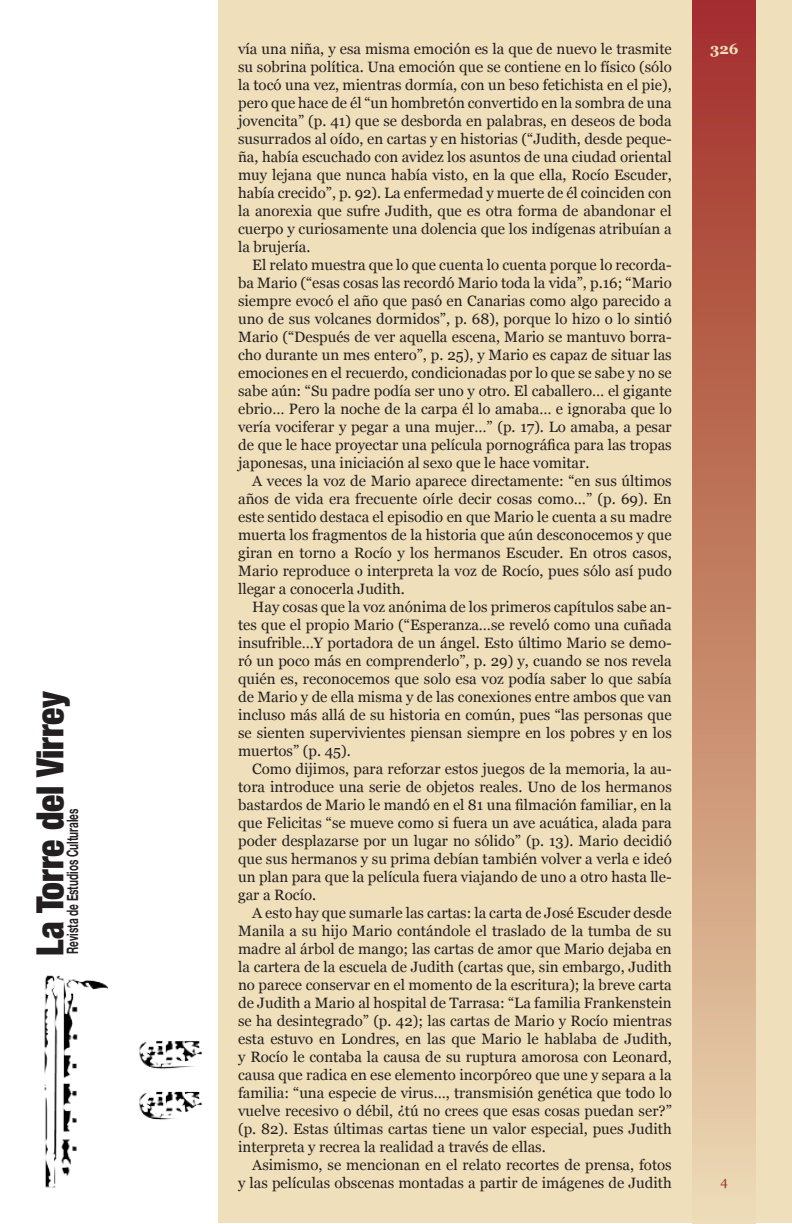
<style>
.page{position:relative;width:792px;height:1224px;background:#fff}
.page>*{position:absolute;margin:0;border:0;box-sizing:border-box;transform-origin:0 0}
.t1{font:900 condensed 37.5px "Helvetica Neue";color:#231f20;scale:.95 1}
.t2{font:700 15.8px "Helvetica Neue";color:#231f20;scale:.63 1}
.Normal__Web{font:15px/18px "Georgia";color:#231f20;text-align:justify}
.t3{font:700 15px "Georgia";color:#efdfbb}
</style>
<div class="page">
<div style="left:218px;top:0;width:574px;height:1224px;background:#efdfbb"></div>
<div style="left:693px;top:0;width:63px;height:1224px;background:linear-gradient(to bottom,#a02d24,#ead9ae)"></div>
<img style="left:44px;top:975px;width:159px;height:213px">
<h1 class="t1" style="left:27px;top:956px;width:280px;rotate:-90deg">La Torre del Virrey</h1>
<p class="t2" style="left:63px;top:954px;width:232px;rotate:-90deg">Revista de Estudios Culturales</p>
<p class="Normal__Web" style="left:238px;top:40px;width:435px">vía una niña, y esa misma emoción es la que de nuevo le trasmite su sobrina política. Una emoción que se contiene en lo físico (sólo la tocó una vez, mientras dormía, con un beso fetichista en el pie), pero que hace de él “un hombretón convertido en la sombra de una jovencita” (p. 41) que se desborda en palabras, en deseos de boda susurrados al oído, en cartas y en historias (“Judith, desde peque&shy;ña, había escuchado con avidez los asuntos de una ciudad oriental muy lejana que nunca había visto, en la que ella, Rocío Escuder, había crecido”, p. 92). La enfermedad y muerte de él coinciden con la anorexia que sufre Judith, que es otra forma de abandonar el cuerpo y curiosamente una dolencia que los indígenas atribuían a la brujería.</p>
<p class="Normal__Web" style="left:238px;top:256px;width:435px;text-indent:14px">El relato muestra que lo que cuenta lo cuenta porque lo recorda&shy;ba Mario (“esas cosas las recordó Mario toda la vida”, p.16; “Mario siempre evocó el año que pasó en Canarias como algo parecido a uno de sus volcanes dormidos”, p. 68), porque lo hizo o lo sintió Mario (“Después de ver aquella escena, Mario se mantuvo borra&shy;cho durante un mes entero”, p. 25), y Mario es capaz de situar las emociones en el recuerdo, condicionadas por lo que se sabe y no se sabe aún: “Su padre podía ser uno y otro. El caballero… el gigante ebrio… Pero la noche de la carpa él lo amaba… e ignoraba que lo vería vociferar y pegar a una mujer…” (p. 17). Lo amaba, a pesar de que le hace proyectar una película pornográfica para las tropas japonesas, una iniciación al sexo que le hace vomitar.</p>
<p class="Normal__Web" style="left:238px;top:472px;width:435px;text-indent:14px">A veces la voz de Mario aparece directamente: “en sus últimos años de vida era frecuente oírle decir cosas como…” (p. 69). En este sentido destaca el episodio en que Mario le cuenta a su madre muerta los fragmentos de la historia que aún desconocemos y que giran en torno a Rocío y los hermanos Escuder. En otros casos, Mario reproduce o interpreta la voz de Rocío, pues sólo así pudo llegar a conocerla Judith.</p>
<p class="Normal__Web" style="left:238px;top:598px;width:435px;text-indent:14px">Hay cosas que la voz anónima de los primeros capítulos sabe an&shy;tes que el propio Mario (“Esperanza…se reveló como una cuñada insufrible…Y portadora de un ángel. Esto último Mario se demo&shy;ró un poco más en comprenderlo”, p. 29) y, cuando se nos revela quién es, reconocemos que solo esa voz podía saber lo que sabía de Mario y de ella misma y de las conexiones entre ambos que van incluso más allá de su historia en común, pues “las personas que se sienten supervivientes piensan siempre en los pobres y en los muertos” (p. 45).</p>
<p class="Normal__Web" style="left:238px;top:760px;width:435px;text-indent:14px">Como dijimos, para reforzar estos juegos de la memoria, la au&shy;tora introduce una serie de objetos reales. Uno de los hermanos bastardos de Mario le mandó en el 81 una filmación familiar, en la que Felicitas “se mueve como si fuera un ave acuática, alada para poder desplazarse por un lugar no sólido” (p. 13). Mario decidió que sus hermanos y su prima debían también volver a verla e ideó un plan para que la película fuera viajando de uno a otro hasta lle&shy;gar a Rocío.</p>
<p class="Normal__Web" style="left:238px;top:904px;width:435px;text-indent:14px">A esto hay que sumarle las cartas: la carta de José Escuder desde Manila a su hijo Mario contándole el traslado de la tumba de su madre al árbol de mango; las cartas de amor que Mario dejaba en la cartera de la escuela de Judith (cartas que, sin embargo, Judith no parece conservar en el momento de la escritura); la breve carta de Judith a Mario al hospital de Tarrasa: “La familia Frankenstein se ha desintegrado” (p. 42); las cartas de Mario y Rocío mientras esta estuvo en Londres, en las que Mario le hablaba de Judith, y Rocío le contaba la causa de su ruptura amorosa con Leonard, causa que radica en ese elemento incorpóreo que une y separa a la familia: “una especie de virus…, transmisión genética que todo lo vuelve recesivo o débil, ¿tú no crees que esas cosas puedan ser?” (p. 82). Estas últimas cartas tiene un valor especial, pues Judith interpreta y recrea la realidad a través de ellas.</p>
<p class="Normal__Web" style="left:238px;top:1156px;width:435px;text-align:right">Asimismo, se mencionan en el relato recortes de prensa, fotos<br>y las películas obscenas montadas a partir de imágenes de Judith</p>
<p class="t3" style="left:710px;top:40px;width:30px">326</p>
</div>
